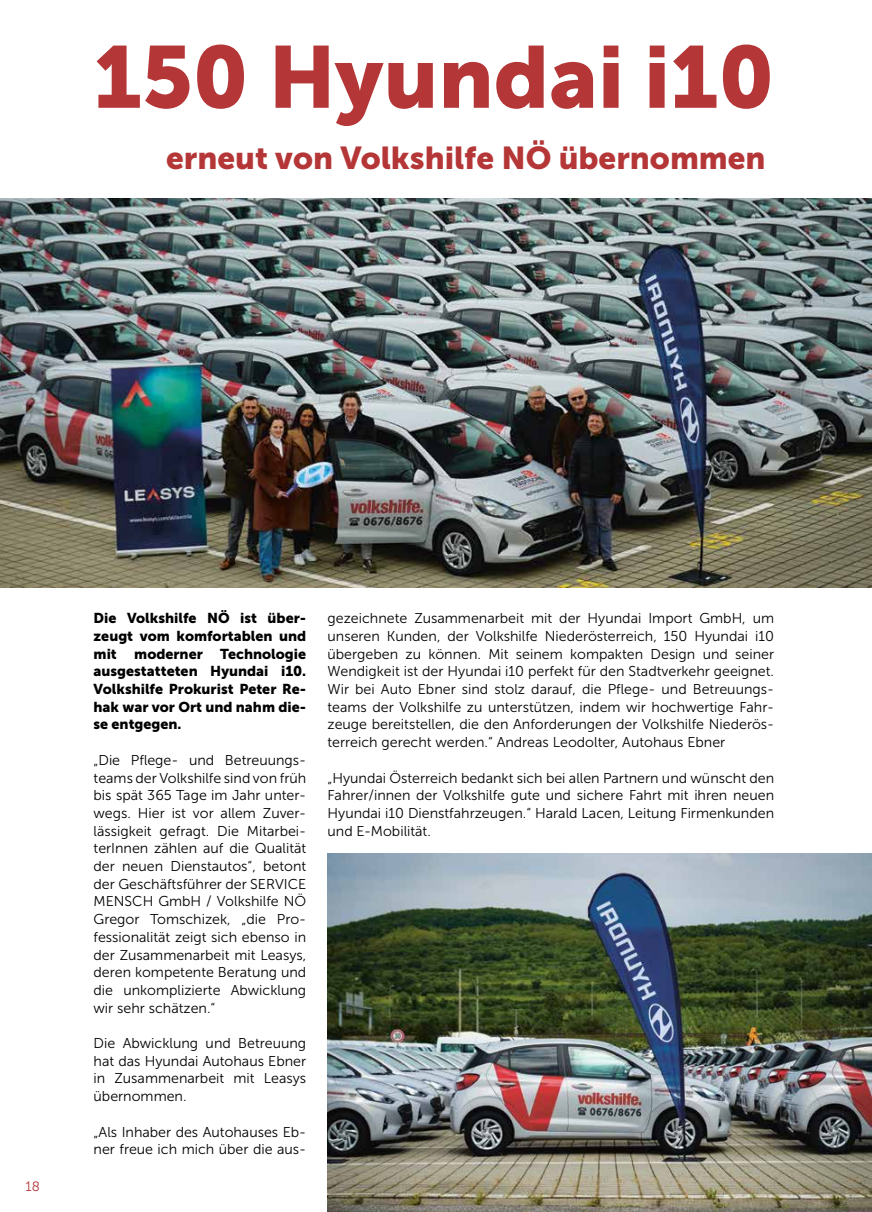
<style>
.page{position:relative;width:872px;height:1212px;background:#fff}
.page>*{position:absolute;margin:0;border:0;box-sizing:border-box;transform-origin:0 0}
.t1{font:87px "Museo Sans 900";color:#b53637}
.t2{font:31.5px "Museo Sans 900";color:#b53637}
.t3{font:14.25px/17.7px "Museo Sans 300";color:#000;text-align:justify}
.t4{font:14.25px/17.7px "Museo Sans 900";color:#000;text-align:justify}
.t5{font:13.5px "Museo Sans 300";color:#b53637}
</style>
<div class="page">
<img style="left:327px;top:853px;width:545px;height:359px">
<img style="left:0;top:198px;width:872px;height:389px">
<h1 class="t1" style="left:94px;top:28px;width:682px">150 Hyundai i10</h1>
<h2 class="t2" style="left:166px;top:140px;width:601px">erneut von Volkshilfe NÖ übernommen</h2>
<p class="t5" style="left:26px;top:1179px;width:16px">18</p>
<p class="t4" style="left:94px;top:609px;width:214px">Die Volkshilfe NÖ ist über&shy;zeugt vom komfortablen und mit moderner Technologie ausgestatteten Hyundai i10.<br>Volkshilfe Prokurist Peter Re&shy;hak war vor Ort und nahm die&shy;se entgegen.</p>
<p class="t3" style="left:94px;top:751px;width:214px">„Die Pflege- und Betreuungs&shy;teams der Volkshilfe sind von früh bis spät 365 Tage im Jahr unter&shy;wegs. Hier ist vor allem Zuver&shy;lässigkeit gefragt. Die Mitarbei&shy;terInnen zählen auf die Qualität der neuen Dienstautos“, betont der Geschäftsführer der SERVICE MENSCH GmbH / Volkshilfe NÖ Gregor Tomschizek, „die Pro&shy;fessionalität zeigt sich ebenso in der Zusammenarbeit mit Leasys, deren kompetente Beratung und die unkomplizierte Abwicklung wir sehr schätzen.“</p>
<p class="t3" style="left:94px;top:1034px;width:214px">Die Abwicklung und Betreuung hat das Hyundai Autohaus Ebner in Zusammenarbeit mit Leasys übernommen.</p>
<p class="t3" style="left:94px;top:1123px;width:214px">„Als Inhaber des Autohauses Eb&shy;ner freue ich mich über die aus-</p>
<p class="t3" style="left:327px;top:610px;width:448px">gezeichnete Zusammenarbeit mit der Hyundai Import GmbH, um unseren Kunden, der Volkshilfe Niederösterreich, 150 Hyundai i10 übergeben zu können. Mit seinem kompakten Design und seiner Wendigkeit ist der Hyundai i10 perfekt für den Stadtverkehr geeignet.<br>Wir bei Auto Ebner sind stolz darauf, die Pflege- und Betreuungs&shy;teams der Volkshilfe zu unterstützen, indem wir hochwertige Fahr&shy;zeuge bereitstellen, die den Anforderungen der Volkshilfe Niederös&shy;terreich gerecht werden.“ Andreas Leodolter, Autohaus Ebner</p>
<p class="t3" style="left:327px;top:769px;width:448px">„Hyundai Österreich bedankt sich bei allen Partnern und wünscht den Fahrer/innen der Volkshilfe gute und sichere Fahrt mit ihren neuen Hyundai i10 Dienstfahrzeugen.“ Harald Lacen, Leitung Firmenkunden und E-Mobilität.</p>
</div>
